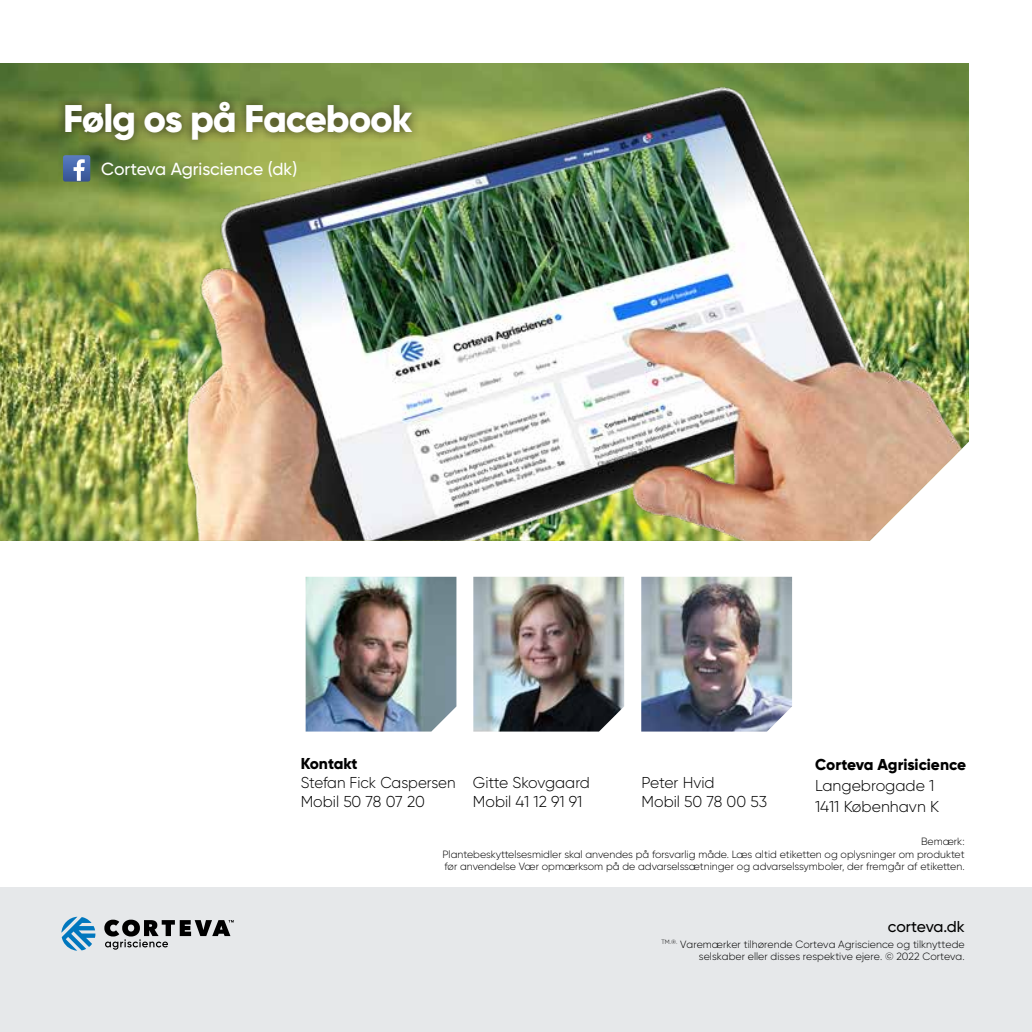
<style>
.page{position:relative;width:1032px;height:1032px;background:#fff}
.page>*{position:absolute;margin:0;border:0;box-sizing:border-box;transform-origin:0 0}
.t1{font:800 38.5px "Gilroy";letter-spacing:-.03em;color:#fff}
.t2{font:500 17.5px "Gilroy";color:#fff}
.t3{font:300 15.75px/19.2px "Gilroy";color:#000}
.t4{font:300 15.75px/19.2px "Gilroy";color:#000;scale:.96 1}
.t5{font:800 15.75px "Gilroy";letter-spacing:-.005em;color:#000}
.t6{font:500 15.75px "Gilroy";letter-spacing:-.01em;color:#000}
.t7{font:300 10.5px/12.6px "Gilroy";color:#000;text-align:justify}
</style>
<div class="page">
<img style="left:0;top:63px;width:141px;height:478px">
<img style="left:141px;top:63px;width:828px;height:478px">
<div style="left:54px;top:91px;width:368px;height:60px;background:#000;opacity:.75"></div>
<img style="left:63px;top:155px;width:27px;height:27px">
<svg style="left:74px;top:159px;width:11px;height:22px"></svg>
<div style="left:0;top:887px;width:1032px;height:145px;background:#e6e8ea"></div>
<svg style="left:61px;top:917px;width:34px;height:34px"></svg>
<svg style="left:104px;top:919px;width:130px;height:31px"></svg>
<img style="left:641px;top:577px;width:151px;height:154px">
<img style="left:473px;top:577px;width:151px;height:154px">
<img style="left:306px;top:577px;width:150px;height:154px">
<h1 class="t1" style="left:63px;top:95px;width:351px">Følg os på Facebook</h1>
<h2 class="t2" style="left:101px;top:158px;width:198px">Corteva Agriscience (dk)</h2>
<h3 class="t5" style="left:301px;top:753px;width:59px">Kontakt</h3>
<h3 class="t4" style="left:301px;top:772px;width:163px">Stefan Fick Caspersen<br>Mobil 50 78 07 20</h3>
<h3 class="t3" style="left:473px;top:772px;width:119px">Gitte Skovgaard<br>Mobil 41 12 91 91</h3>
<h3 class="t3" style="left:641px;top:772px;width:127px">Peter Hvid<br>Mobil 50 78 00 53</h3>
<h3 class="t5" style="left:815px;top:754px;width:153px">Corteva Agrisicience</h3>
<h3 class="t3" style="left:815px;top:775px;width:126px;line-height:21px">Langebrogade 1<br>1411 København K</h3>
<p class="t7" style="left:442px;top:835px;width:524px;text-indent:479px">Bemærk:<br>Plantebeskyttelsesmidler skal anvendes på forsvarlig måde. Læs altid etiketten og oplysninger om produktet før anvendelse Vær opmærksom på de advarselssætninger og advarselssymboler, der fremgår af etiketten.</p>
<h3 class="t6" style="left:888px;top:916px;width:78px">corteva.dk</h3>
<p class="t7" style="left:661px;top:938px;width:305px;text-align:right"><sup>TM.®.</sup> Varemærker tilhørende Corteva Agriscience og tilknyttede selskaber eller disses respektive ejere. © 2022 Corteva.</p>
</div>
